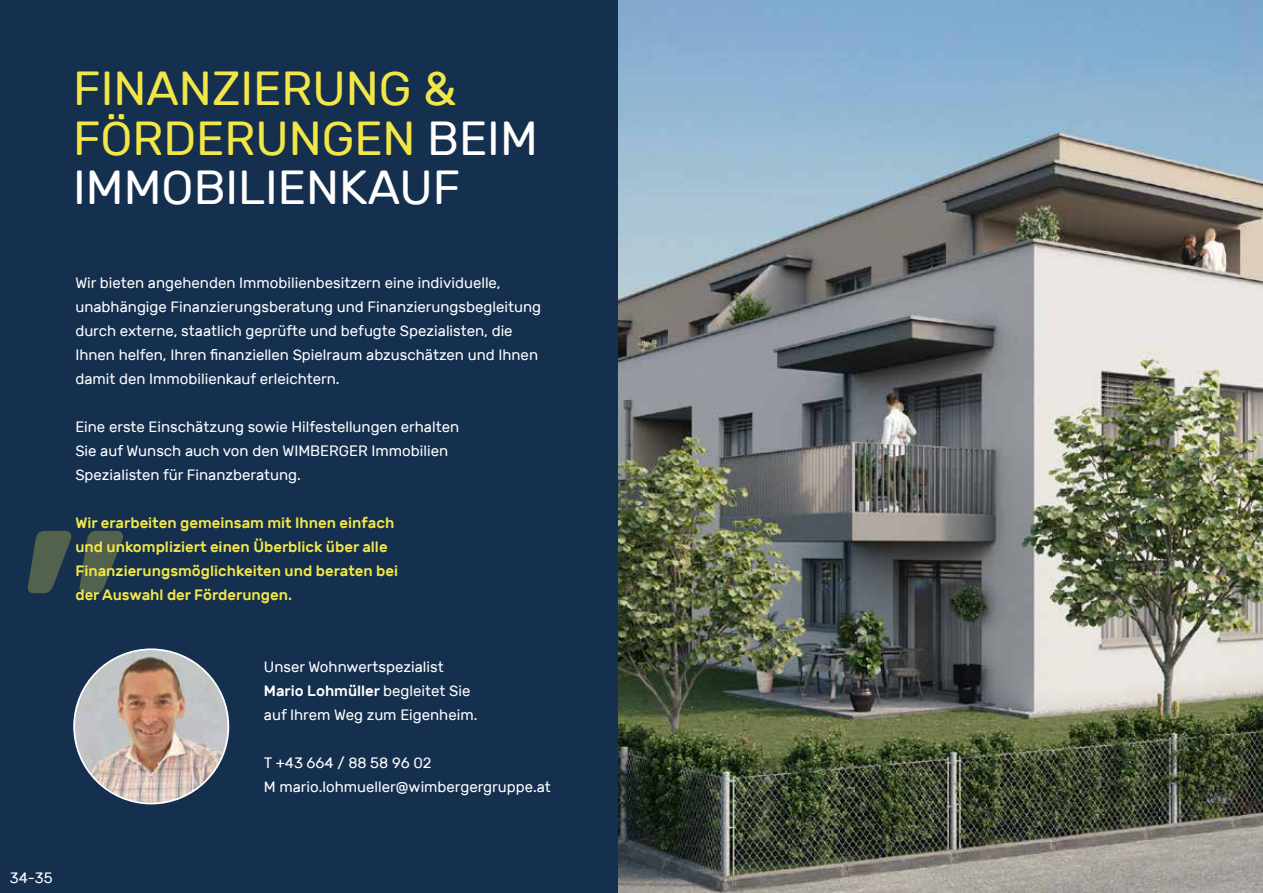
<style>
.page{position:relative;width:1263px;height:893px;background:#fff}
.page>*{position:absolute;margin:0;border:0;box-sizing:border-box;transform-origin:0 0}
.t1{font:47.7px/49.2px "Rubik";color:#f2e747}
.t2{font:15px/24px "Rubik";color:#fff}
.t3{font:500 15px/24px "Rubik";color:#f2e747}
.s1{color:#fff}
.s2{font-weight:500}
</style>
<div class="page">
<div style="left:0;top:0;width:619px;height:893px;background:#152f4e"></div>
<svg style="left:28px;top:531px;width:95px;height:62px"></svg>
<img style="left:74px;top:649px;width:154px;height:154px;border-radius:77px">
<img style="left:619px;top:0;width:644px;height:893px">
<h1 class="t1" style="left:73px;top:65px;width:466px">FINANZIERUNG &amp;<br>FÖRDERUNGEN <span class="s1">BEIM<br>IMMOBILIENKAUF</span></h1>
<p class="t2" style="left:75px;top:271px;width:467px">Wir bieten angehenden Immobilienbesitzern eine individuelle, unabhängige Finanzierungsberatung und Finanzierungsbegleitung durch externe, staatlich geprüfte und befugte Spezialisten, die Ihnen helfen, Ihren finanziellen Spielraum abzuschätzen und Ihnen damit den Immobilienkauf erleichtern.</p>
<p class="t2" style="left:75px;top:415px;width:385px">Eine erste Einschätzung sowie Hilfestellungen erhalten<br>Sie auf Wunsch auch von den WIMBERGER Immobilien<br>Spezialisten für Finanzberatung.</p>
<p class="t3" style="left:75px;top:511px;width:324px">Wir erarbeiten gemeinsam mit Ihnen einfach und unkompliziert einen Überblick über alle Finanzierungsmöglichkeiten und beraten bei der Auswahl der Förderungen.</p>
<p class="t2" style="left:264px;top:655px;width:215px">Unser Wohnwertspezialist<br><span class="s2">Mario Lohmüller</span> begleitet Sie auf Ihrem Weg zum Eigenheim.</p>
<p class="t2" style="left:264px;top:751px;width:289px">T +43 664 / 88 58 96 02<br>M mario.lohmueller@wimbergergruppe.at</p>
<p class="t2" style="left:10px;top:866px;width:44px">34-35</p>
</div>
